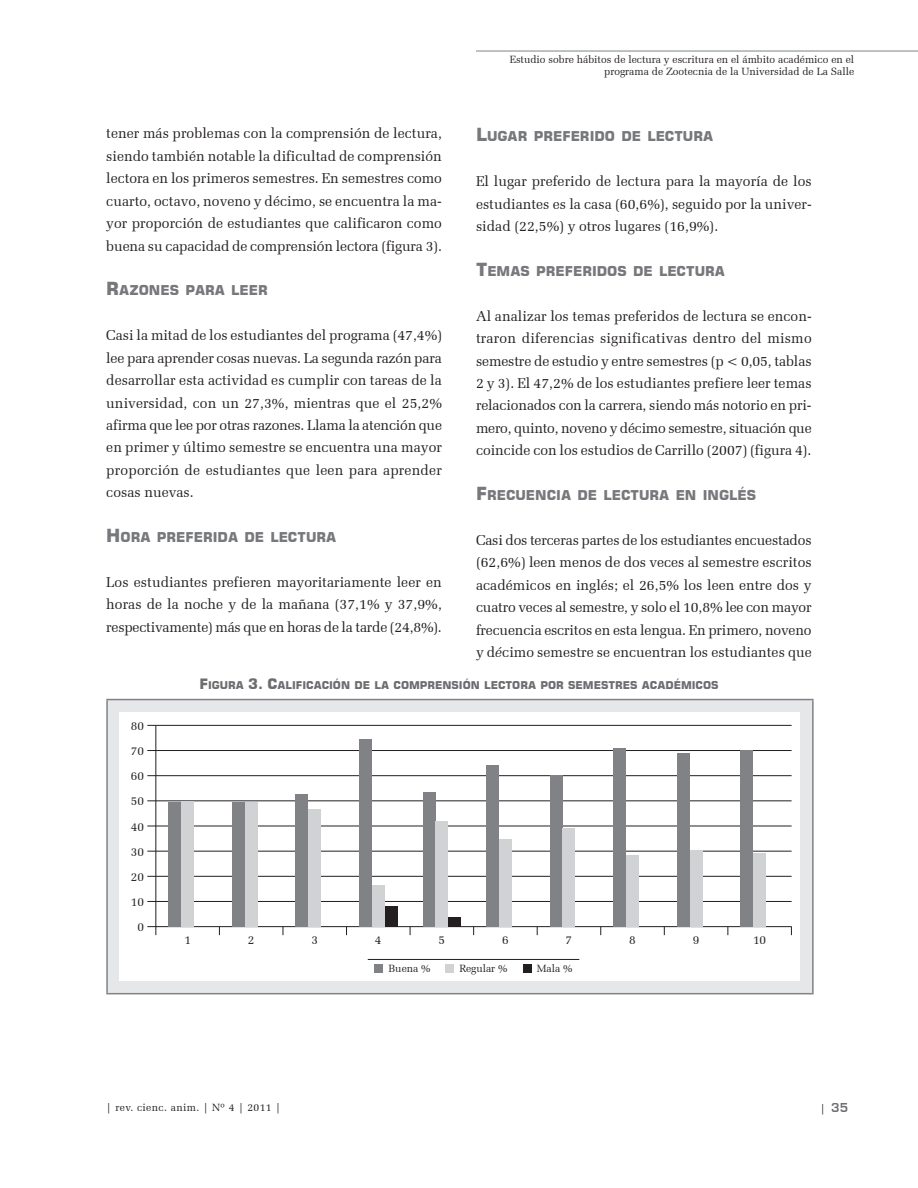
<style>
.page{position:relative;width:918px;height:1188px;background:#fff}
.page>*{position:absolute;margin:0;border:0;box-sizing:border-box;transform-origin:0 0}
.t1{font:14.25px/22.5px "Zapf Elliptical 711 BT";letter-spacing:.005em;color:#231f20;text-align:justify}
.t2{font:700 13.5px "Square 721 BT";color:#76787b}
.t3{font:12px/25.2px "Zapf Elliptical 711 BT";color:#231f20;text-align:justify}
.t4{font:12px "Square 721 Dm Normal";color:#6c6d70}
.t5{font:700 10.65px "Square 721 BT";letter-spacing:-.005em;color:#6c6d70}
.t6{font:10.5px/12.6px "Zapf Elliptical 711 BT";color:#231f20;text-align:right}
.t7{font:10.5px "Zapf Elliptical 711 BT";letter-spacing:.035em;color:#231f20}
.s1{font-size:18px}
.s2{font-style:italic}
.s3{font-size:14.25px}
.s4{font-family:"Zapf Elliptical 711 BT";font-size:10.5px;color:#231f20}
</style>
<div class="page">
<hr style="left:476px;top:51px;width:442px;height:1px;background:#808285">
<div style="left:107px;top:700px;width:706px;height:294px;background:#e6e7e9"></div>
<hr style="left:106px;top:699px;width:708px;height:1px;background:#808285">
<hr style="left:106px;top:700px;width:2px;height:293px;background:#808285">
<hr style="left:812px;top:700px;width:2px;height:293px;background:#808285">
<hr style="left:106px;top:993px;width:708px;height:1px;background:#808285">
<div style="left:120px;top:712px;width:680px;height:269px;background:#fff"></div>
<hr style="left:147px;top:725px;width:645px;height:1px;background:#231f20">
<hr style="left:147px;top:750px;width:645px;height:1px;background:#231f20">
<hr style="left:147px;top:775px;width:645px;height:1px;background:#231f20">
<hr style="left:147px;top:801px;width:645px;height:1px;background:#231f20">
<hr style="left:147px;top:826px;width:645px;height:1px;background:#231f20">
<hr style="left:147px;top:851px;width:645px;height:1px;background:#231f20">
<hr style="left:147px;top:876px;width:645px;height:1px;background:#231f20">
<hr style="left:147px;top:901px;width:645px;height:1px;background:#231f20">
<svg style="left:155px;top:725px;width:637px;height:202px"></svg>
<div style="left:169px;top:802px;width:12px;height:125px;background:#808285"></div>
<div style="left:181px;top:802px;width:13px;height:125px;background:#d1d2d4"></div>
<div style="left:232px;top:802px;width:13px;height:125px;background:#808285"></div>
<div style="left:245px;top:802px;width:13px;height:125px;background:#d1d2d4"></div>
<div style="left:296px;top:794px;width:12px;height:133px;background:#808285"></div>
<div style="left:308px;top:809px;width:13px;height:118px;background:#d1d2d4"></div>
<div style="left:423px;top:792px;width:12px;height:135px;background:#808285"></div>
<div style="left:435px;top:821px;width:13px;height:106px;background:#d1d2d4"></div>
<div style="left:448px;top:917px;width:13px;height:10px;background:#231f20"></div>
<div style="left:486px;top:765px;width:13px;height:162px;background:#808285"></div>
<div style="left:499px;top:839px;width:13px;height:88px;background:#d1d2d4"></div>
<div style="left:550px;top:775px;width:13px;height:152px;background:#808285"></div>
<div style="left:563px;top:828px;width:12px;height:99px;background:#d1d2d4"></div>
<div style="left:613px;top:748px;width:13px;height:179px;background:#808285"></div>
<div style="left:626px;top:855px;width:13px;height:72px;background:#d1d2d4"></div>
<div style="left:741px;top:750px;width:12px;height:177px;background:#808285"></div>
<div style="left:753px;top:853px;width:13px;height:74px;background:#d1d2d4"></div>
<svg style="left:147px;top:926px;width:10px;height:9px"></svg>
<div style="left:375px;top:964px;width:8px;height:8px;background:#808285"></div>
<div style="left:446px;top:964px;width:8px;height:8px;background:#d1d2d4"></div>
<div style="left:523px;top:964px;width:8px;height:8px;background:#231f20"></div>
<hr style="left:368px;top:959px;width:211px;height:1px;background:#231f20">
<div style="left:372px;top:885px;width:13px;height:42px;background:#d1d2d4"></div>
<div style="left:385px;top:906px;width:12px;height:21px;background:#231f20"></div>
<div style="left:359px;top:739px;width:13px;height:188px;background:#808285"></div>
<div style="left:690px;top:850px;width:12px;height:77px;background:#d1d2d4"></div>
<div style="left:677px;top:754px;width:13px;height:173px;background:#808285"></div>
<p class="t6" style="left:510px;top:53px;width:346px">Estudio sobre hábitos de lectura y escritura en el ámbito académico en el programa de Zootecnia de la Universidad de La Salle</p>
<p class="t1" style="left:106px;top:122px;width:337px">tener más problemas con la comprensión de lectura, siendo también notable la dificultad de comprensión lectora en los primeros semestres. En semestres como cuarto, octavo, noveno y décimo, se encuentra la ma&shy;yor proporción de estudiantes que calificaron como buena su capacidad de comprensión lectora (figura 3).</p>
<p class="t2" style="left:106px;top:282px;width:161px"><span class="s1">R</span>AZONES PARA LEER</p>
<p class="t1" style="left:106px;top:324px;width:337px">Casi la mitad de los estudiantes del programa (47,4%) lee para aprender cosas nuevas. La segunda razón para desarrollar esta actividad es cumplir con tareas de la universidad, con un 27,3%, mientras que el 25,2% afirma que lee por otras razones. Llama la atención que en primer y último semestre se encuentra una mayor proporción de estudiantes que leen para aprender cosas nuevas.</p>
<p class="t2" style="left:106px;top:529px;width:232px"><span class="s1">H</span>ORA PREFERIDA DE LECTURA</p>
<p class="t1" style="left:106px;top:571px;width:337px">Los estudiantes prefieren mayoritariamente leer en horas de la noche y de la mañana (37,1% y 37,9%, respectivamente) más que en horas de la tarde (24,8%).</p>
<p class="t2" style="left:476px;top:128px;width:239px"><span class="s1">L</span>UGAR PREFERIDO DE LECTURA</p>
<p class="t1" style="left:476px;top:170px;width:337px">El lugar preferido de lectura para la mayoría de los estudiantes es la casa (60,6%), seguido por la univer&shy;sidad (22,5%) y otros lugares (16,9%).</p>
<p class="t2" style="left:476px;top:263px;width:250px"><span class="s1">T</span>EMAS PREFERIDOS DE LECTURA</p>
<p class="t1" style="left:476px;top:305px;width:337px">Al analizar los temas preferidos de lectura se encon&shy;traron diferencias significativas dentro del mismo semestre de estudio y entre semestres (p &lt; 0,05, tablas 2 y 3). El 47,2% de los estudiantes prefiere leer temas relacionados con la carrera, siendo más notorio en pri&shy;mero, quinto, noveno y décimo semestre, situación que coincide con los estudios de Carrillo (2007) (figura 4).</p>
<p class="t2" style="left:476px;top:487px;width:282px"><span class="s1">F</span>RECUENCIA DE LECTURA EN INGLÉS</p>
<p class="t1" style="left:476px;top:529px;width:337px">Casi dos terceras partes de los estudiantes encuestados (62,6%) leen menos de dos veces al semestre escritos académicos en inglés; el 26,5% los leen entre dos y cuatro veces al semestre, y solo el 10,8% lee con mayor frecuencia escritos en esta lengua. En primero, noveno y d<span class="s2">é</span>cimo semestre se encuentran los estudiantes que</p>
<p class="t5" style="left:199px;top:678px;width:521px"><span class="s3">F</span>IGURA <span class="s3">3. C</span>ALIFICACIÓN DE LA COMPRENSIÓN LECTORA POR SEMESTRES ACADÉMICOS</p>
<p class="t3" style="left:131px;top:713px;width:15px">80<br>70<br>60<br>50<br>40<br>30<br>20<br>10</p>
<p class="t3" style="left:138px;top:914px;width:8px">0</p>
<p class="t3" style="left:184px;top:927px;width:8px">1</p>
<p class="t3" style="left:248px;top:927px;width:8px">2</p>
<p class="t3" style="left:311px;top:927px;width:8px">3</p>
<p class="t3" style="left:375px;top:927px;width:8px">4</p>
<p class="t3" style="left:439px;top:927px;width:8px">5</p>
<p class="t3" style="left:502px;top:927px;width:8px">6</p>
<p class="t3" style="left:566px;top:927px;width:8px">7</p>
<p class="t3" style="left:629px;top:927px;width:8px">8</p>
<p class="t3" style="left:693px;top:927px;width:8px">9</p>
<p class="t3" style="left:753px;top:927px;width:15px">10</p>
<p class="t6" style="left:389px;top:962px;width:44px">Buena %</p>
<p class="t6" style="left:459px;top:962px;width:50px">Regular %</p>
<p class="t6" style="left:537px;top:962px;width:37px">Mala %</p>
<p class="t7" style="left:106px;top:1101px;width:176px">| rev. cienc. anim. | Nº 4 | 2011 |</p>
<p class="t4" style="left:820px;top:1100px;width:29px"><span class="s4">|</span> 35</p>
</div>
